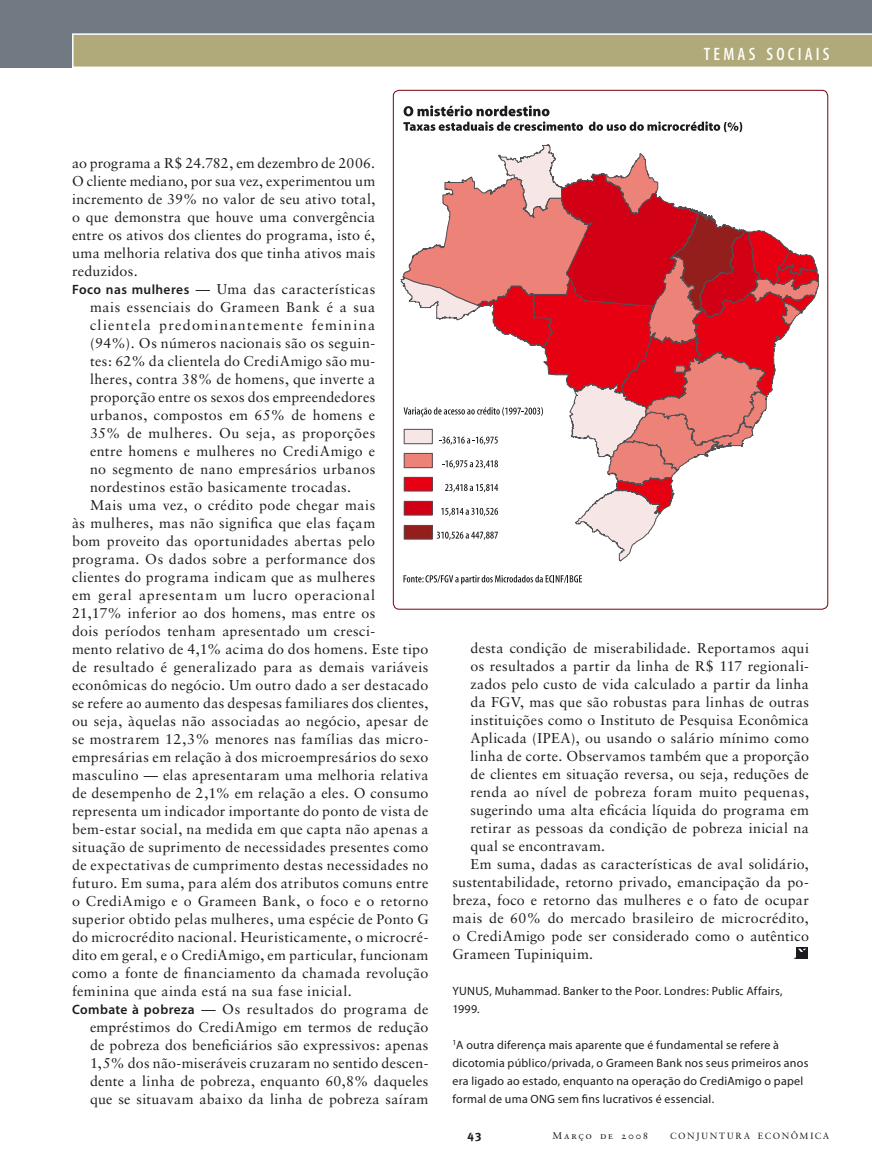
<style>
.page{position:relative;width:872px;height:1170px;background:#fff}
.page>*{position:absolute;margin:0;border:0;box-sizing:border-box;transform-origin:0 0}
.t1{font:18px "Adobe Corp ID Myriad Pkg";letter-spacing:.175em;color:#fff}
.t2{font:14.25px "Sabon";letter-spacing:.025em;color:#1b1c20}
.t3{font:14.25px "Sabon";letter-spacing:.005em;color:#1b1c20}
.t4{font:14.25px "Sabon";letter-spacing:.055em;color:#1b1c20}
.t5{font:14.25px "Sabon";letter-spacing:.09em;color:#1b1c20}
.t6{font:13.5px "Adobe Corp ID Myriad Rg";color:#1b1c20}
.t7{font:12px/18px "Myriad MM 400 600";letter-spacing:.02em;color:#1b1c20}
.t8{font:700 12px "Meta Plus";color:#1b1c20}
.t9{font:9.75px "Sabon Roman SC";letter-spacing:.175em;color:#1b1c20}
.t10{font:9px "Sabon";letter-spacing:.175em;color:#1b1c20}
.s1{font-family:"Adobe Corp ID Myriad Sb";font-size:13.5px}
</style>
<div class="page">
<div style="left:0;top:0;width:872px;height:68px;background:#717a83"></div>
<svg style="left:72px;top:33px;width:800px;height:35px;background:#b6af84"></svg>
<div style="left:796px;top:946px;width:12px;height:12px;background:#1b1c20"></div>
<svg style="left:798px;top:948px;width:8px;height:3px"></svg>
<svg style="left:393px;top:90px;width:435px;height:519px"></svg>
<p class="t1" style="left:704px;top:45px;width:127px">TEMAS SOCIAIS</p>
<p class="t3" style="left:72px;top:154px;width:305px">ao programa a R$ 24.782, em dezembro de 2006.</p>
<p class="t3" style="left:72px;top:172px;width:305px">O cliente mediano, por sua vez, experimentou um</p>
<p class="t2" style="left:72px;top:190px;width:305px">incremento de 39% no valor de seu ativo total,</p>
<p class="t2" style="left:72px;top:208px;width:305px">o que demonstra que houve uma convergência</p>
<p class="t2" style="left:72px;top:226px;width:305px">entre os ativos dos clientes do programa, isto é,</p>
<p class="t2" style="left:72px;top:244px;width:305px">uma melhoria relativa dos que tinha ativos mais</p>
<p class="t2" style="left:72px;top:262px;width:67px">reduzidos.</p>
<p class="t2" style="left:72px;top:280px;width:305px"><span class="s1">Foco nas mulheres</span> — Uma das características</p>
<p class="t2" style="left:90px;top:298px;width:287px">mais essenciais do Grameen Bank é a sua</p>
<p class="t5" style="left:90px;top:316px;width:287px">clientela predominantemente feminina</p>
<p class="t2" style="left:90px;top:334px;width:287px">(94%). Os números nacionais são os seguin-</p>
<p class="t2" style="left:90px;top:352px;width:287px">tes: 62% da clientela do CrediAmigo são mu-</p>
<p class="t2" style="left:90px;top:370px;width:287px">lheres, contra 38% de homens, que inverte a</p>
<p class="t2" style="left:90px;top:388px;width:287px">proporção entre os sexos dos empreendedores</p>
<p class="t2" style="left:90px;top:406px;width:287px">urbanos, compostos em 65% de homens e</p>
<p class="t2" style="left:90px;top:424px;width:287px">35% de mulheres. Ou seja, as proporções</p>
<p class="t2" style="left:90px;top:442px;width:287px">entre homens e mulheres no CrediAmigo e</p>
<p class="t2" style="left:90px;top:460px;width:287px">no segmento de nano empresários urbanos</p>
<p class="t2" style="left:90px;top:478px;width:263px">nordestinos estão basicamente trocadas.</p>
<p class="t2" style="left:90px;top:496px;width:287px">Mais uma vez, o crédito pode chegar mais</p>
<p class="t2" style="left:72px;top:514px;width:305px">às mulheres, mas não significa que elas façam</p>
<p class="t2" style="left:72px;top:532px;width:305px">bom proveito das oportunidades abertas pelo</p>
<p class="t2" style="left:72px;top:550px;width:305px">programa. Os dados sobre a performance dos</p>
<p class="t2" style="left:72px;top:568px;width:305px">clientes do programa indicam que as mulheres</p>
<p class="t4" style="left:72px;top:586px;width:305px">em geral apresentam um lucro operacional</p>
<p class="t2" style="left:72px;top:604px;width:305px">21,17% inferior ao dos homens, mas entre os</p>
<p class="t2" style="left:72px;top:622px;width:305px">dois períodos tenham apresentado um cresci-</p>
<p class="t2" style="left:72px;top:640px;width:358px">mento relativo de 4,1% acima do dos homens. Este tipo</p>
<p class="t2" style="left:72px;top:658px;width:358px">de resultado é generalizado para as demais variáveis</p>
<p class="t2" style="left:72px;top:676px;width:358px">econômicas do negócio. Um outro dado a ser destacado</p>
<p class="t2" style="left:72px;top:694px;width:358px">se refere ao aumento das despesas familiares dos clientes,</p>
<p class="t2" style="left:72px;top:712px;width:358px">ou seja, àquelas não associadas ao negócio, apesar de</p>
<p class="t2" style="left:72px;top:730px;width:358px">se mostrarem 12,3% menores nas famílias das micro-</p>
<p class="t2" style="left:72px;top:748px;width:358px">empresárias em relação à dos microempresários do sexo</p>
<p class="t2" style="left:72px;top:766px;width:358px">masculino — elas apresentaram uma melhoria relativa</p>
<p class="t2" style="left:72px;top:784px;width:358px">de desempenho de 2,1% em relação a eles. O consumo</p>
<p class="t2" style="left:72px;top:802px;width:358px">representa um indicador importante do ponto de vista de</p>
<p class="t2" style="left:72px;top:820px;width:358px">bem-estar social, na medida em que capta não apenas a</p>
<p class="t2" style="left:72px;top:838px;width:358px">situação de suprimento de necessidades presentes como</p>
<p class="t2" style="left:72px;top:856px;width:358px">de expectativas de cumprimento destas necessidades no</p>
<p class="t2" style="left:72px;top:874px;width:358px">futuro. Em suma, para além dos atributos comuns entre</p>
<p class="t2" style="left:72px;top:892px;width:358px">o CrediAmigo e o Grameen Bank, o foco e o retorno</p>
<p class="t2" style="left:72px;top:910px;width:358px">superior obtido pelas mulheres, uma espécie de Ponto G</p>
<p class="t2" style="left:72px;top:928px;width:358px">do microcrédito nacional. Heuristicamente, o microcré-</p>
<p class="t2" style="left:72px;top:946px;width:358px">dito em geral, e o CrediAmigo, em particular, funcionam</p>
<p class="t2" style="left:72px;top:964px;width:358px">como a fonte de financiamento da chamada revolução</p>
<p class="t2" style="left:72px;top:982px;width:281px">feminina que ainda está na sua fase inicial.</p>
<p class="t2" style="left:72px;top:1000px;width:358px"><span class="s1">Combate à pobreza</span> — Os resultados do programa de</p>
<p class="t2" style="left:90px;top:1018px;width:340px">empréstimos do CrediAmigo em termos de redução</p>
<p class="t2" style="left:90px;top:1036px;width:340px">de pobreza dos beneficiários são expressivos: apenas</p>
<p class="t2" style="left:90px;top:1054px;width:340px">1,5% dos não-miseráveis cruzaram no sentido descen-</p>
<p class="t2" style="left:90px;top:1072px;width:340px">dente a linha de pobreza, enquanto 60,8% daqueles</p>
<p class="t2" style="left:90px;top:1090px;width:340px">que se situavam abaixo da linha de pobreza saíram</p>
<p class="t2" style="left:470px;top:639px;width:340px">desta condição de miserabilidade. Reportamos aqui</p>
<p class="t2" style="left:470px;top:657px;width:340px">os resultados a partir da linha de R$ 117 regionali-</p>
<p class="t2" style="left:470px;top:675px;width:340px">zados pelo custo de vida calculado a partir da linha</p>
<p class="t2" style="left:470px;top:693px;width:340px">da FGV, mas que são robustas para linhas de outras</p>
<p class="t2" style="left:470px;top:711px;width:340px">instituições como o Instituto de Pesquisa Econômica</p>
<p class="t2" style="left:470px;top:729px;width:340px">Aplicada (IPEA), ou usando o salário mínimo como</p>
<p class="t2" style="left:470px;top:747px;width:340px">linha de corte. Observamos também que a proporção</p>
<p class="t2" style="left:470px;top:765px;width:340px">de clientes em situação reversa, ou seja, reduções de</p>
<p class="t2" style="left:470px;top:783px;width:340px">renda ao nível de pobreza foram muito pequenas,</p>
<p class="t2" style="left:470px;top:801px;width:340px">sugerindo uma alta eficácia líquida do programa em</p>
<p class="t2" style="left:470px;top:819px;width:340px">retirar as pessoas da condição de pobreza inicial na</p>
<p class="t2" style="left:470px;top:837px;width:136px">qual se encontravam.</p>
<p class="t2" style="left:470px;top:855px;width:340px">Em suma, dadas as características de aval solidário,</p>
<p class="t2" style="left:452px;top:873px;width:358px">sustentabilidade, retorno privado, emancipação da po-</p>
<p class="t2" style="left:452px;top:891px;width:358px">breza, foco e retorno das mulheres e o fato de ocupar</p>
<p class="t2" style="left:452px;top:909px;width:358px">mais de 60% do mercado brasileiro de microcrédito,</p>
<p class="t2" style="left:452px;top:927px;width:358px">o CrediAmigo pode ser considerado como o autêntico</p>
<p class="t2" style="left:452px;top:945px;width:142px">Grameen Tupiniquim.</p>
<p class="t6" style="left:793px;top:947px;width:4px">.</p>
<p class="t7" style="left:452px;top:982px;width:332px">YUNUS, Muhammad. Banker to the Poor. Londres: Public Affairs,<br>1999.</p>
<p class="t7" style="left:452px;top:1036px;width:357px"><sup>1</sup>A outra diferença mais aparente que é fundamental se refere à dicotomia público/privada, o Grameen Bank nos seus primeiros anos era ligado ao estado, enquanto na operação do CrediAmigo o papel formal de uma ONG sem fins lucrativos é essencial.</p>
<p class="t8" style="left:467px;top:1127px;width:16px">43</p>
<p class="t9" style="left:552px;top:1129px;width:97px">Março de 2008</p>
<p class="t10" style="left:670px;top:1130px;width:161px">CONJUNTURA ECONÔMICA</p>
</div>
